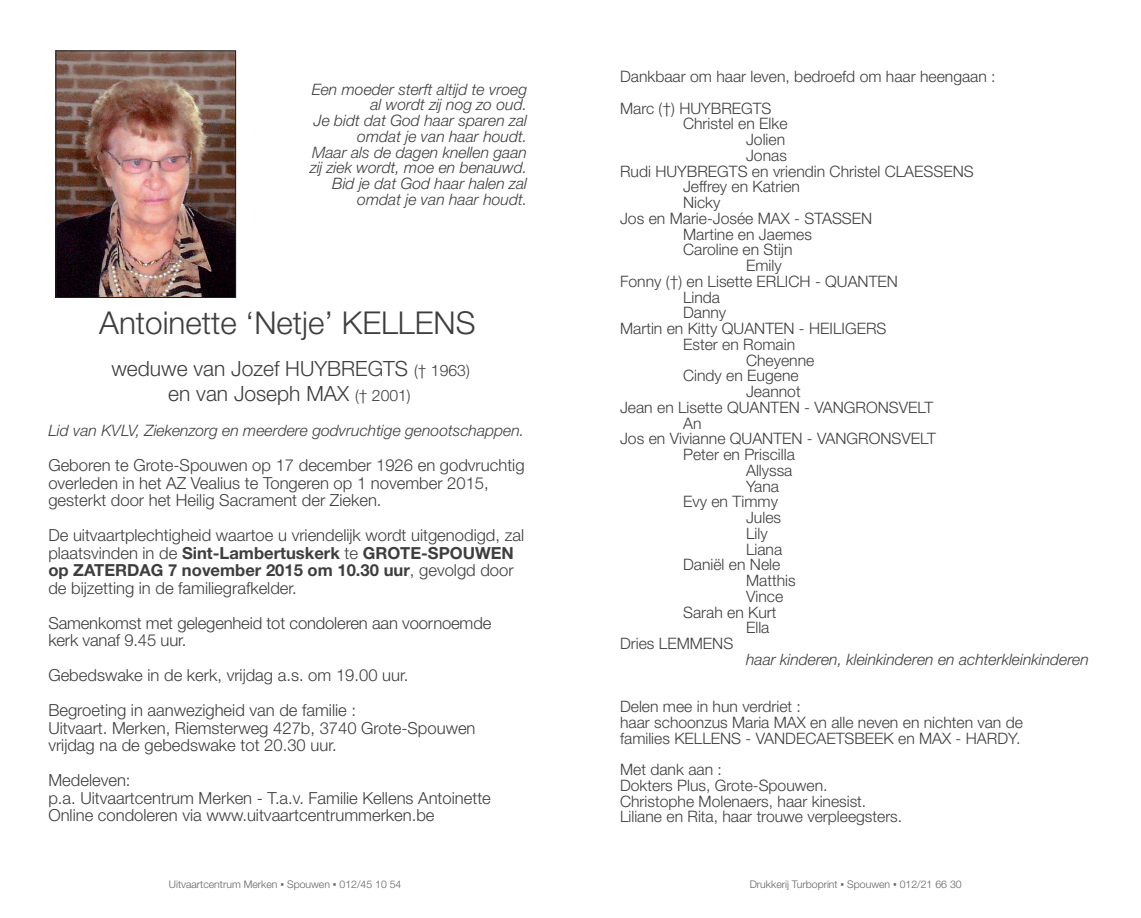
<style>
.page{position:relative;width:1141px;height:918px;background:#fff}
.page>*{position:absolute;margin:0;border:0;box-sizing:border-box;transform-origin:0 0}
.t1{font:300 31.5px "Helvetica Neue";color:#3e3e3f}
.t2{font:300 21px/24.5px "Helvetica Neue";color:#3e3e3f;text-align:center}
.t3{font:300 16.62px/17.5px "Helvetica Neue";color:#3e3e3f}
.t4{font:300 15.75px/15.8px "Helvetica Neue";color:#3e3e3f}
.t5{font:italic 300 15.75px/15.8px "Helvetica Neue";color:#3e3e3f;text-align:right}
.t6{font:300 10.5px "Helvetica Neue";color:#636366}
.s1{font-size:15.75px}
.s2{font-weight:700}
.s3{font-family:"Century Gothic";font-weight:400}
</style>
<div class="page">
<img style="left:58px;top:53px;width:176px;height:243px">
<div style="left:56px;top:51px;width:180px;height:247px;border:1px solid #231f20"></div>
<p class="t5" style="left:310px;top:81px;width:219px">Een moeder sterft altijd te vroeg al wordt zij nog zo oud.<br>Je bidt dat God haar sparen zal omdat je van haar houdt.<br>Maar als de dagen knellen gaan zij ziek wordt, moe en benauwd.<br>Bid je dat God haar halen zal omdat je van haar houdt.</p>
<h1 class="t1" style="left:99px;top:304px;width:378px">Antoinette ‘Netje’ KELLENS</h1>
<h2 class="t2" style="left:111px;top:356px;width:360px">weduwe van Jozef HUYBREGTS <span class="s1">(† 1963) </span>en van Joseph MAX <span class="s1">(† 2001)</span></h2>
<p class="t5" style="left:48px;top:422px;width:477px">Lid van KVLV, Ziekenzorg en meerdere godvruchtige genootschappen.</p>
<p class="t3" style="left:48px;top:456px;width:478px">Geboren te Grote-Spouwen op 17 december 1926 en godvruchtig overleden in het AZ Vealius te Tongeren op 1 november 2015, gesterkt door het Heilig Sacrament der Zieken.</p>
<p class="t3" style="left:48px;top:526px;width:477px">De uitvaartplechtigheid waartoe u vriendelijk wordt uitgenodigd, zal plaatsvinden in de <span class="s2">Sint-Lambertuskerk</span> te <span class="s2">GROTE-SPOUWEN op ZATERDAG 7 november 2015 om 10.30 uur</span>, gevolgd door de bijzetting in de familiegrafkelder.</p>
<p class="t3" style="left:48px;top:613px;width:444px">Samenkomst met gelegenheid tot condoleren aan voornoemde kerk vanaf 9.45 uur.</p>
<p class="t3" style="left:48px;top:657px;width:362px;line-height:35px">Gebedswake in de kerk, vrijdag a.s. om 19.00 uur.<br>Begroeting in aanwezigheid van de familie :</p>
<p class="t3" style="left:48px;top:718px;width:429px">Uitvaart. Merken, Riemsterweg 427b, 3740 Grote-Spouwen vrijdag na de gebedswake tot 20.30 uur.</p>
<p class="t3" style="left:48px;top:771px;width:444px">Medeleven:<br>p.a. Uitvaartcentrum Merken - T.a.v. Familie Kellens Antoinette<br>Online condoleren via www.uitvaartcentrummerken.be</p>
<p class="t4" style="left:620px;top:60px;width:377px;line-height:31.5px">Dankbaar om haar leven, bedroefd om haar heengaan :<br>Marc (†) HUYBREGTS</p>
<p class="t4" style="left:683px;top:115px;width:106px">Christel en Elke</p>
<p class="t4" style="left:746px;top:131px;width:41px">Jolien</p>
<p class="t4" style="left:746px;top:147px;width:42px">Jonas</p>
<p class="t4" style="left:620px;top:163px;width:355px">Rudi HUYBREGTS en vriendin Christel CLAESSENS</p>
<p class="t4" style="left:683px;top:178px;width:119px">Jeffrey en Katrien</p>
<p class="t4" style="left:683px;top:194px;width:39px">Nicky</p>
<p class="t4" style="left:620px;top:210px;width:254px">Jos en Marie-Josée MAX - STASSEN</p>
<p class="t4" style="left:683px;top:226px;width:130px">Martine en Jaemes</p>
<p class="t4" style="left:683px;top:241px;width:111px">Caroline en Stijn</p>
<p class="t4" style="left:746px;top:257px;width:37px">Emily</p>
<p class="t4" style="left:620px;top:273px;width:279px">Fonny (†) en Lisette ERLICH - QUANTEN</p>
<p class="t4" style="left:683px;top:289px;width:39px">Linda</p>
<p class="t4" style="left:683px;top:304px;width:45px">Danny</p>
<p class="t4" style="left:620px;top:320px;width:268px">Martin en Kitty QUANTEN - HEILIGERS</p>
<p class="t4" style="left:683px;top:336px;width:114px">Ester en Romain</p>
<p class="t4" style="left:746px;top:352px;width:70px">Cheyenne</p>
<p class="t4" style="left:683px;top:367px;width:117px">Cindy en Eugene</p>
<p class="t4" style="left:746px;top:383px;width:56px">Jeannot</p>
<p class="t4" style="left:620px;top:399px;width:315px">Jean en Lisette QUANTEN - VANGRONSVELT</p>
<p class="t4" style="left:683px;top:415px;width:20px">An</p>
<p class="t4" style="left:620px;top:430px;width:317px">Jos en Vivianne QUANTEN - VANGRONSVELT</p>
<p class="t4" style="left:683px;top:446px;width:113px">Peter en Priscilla</p>
<p class="t4" style="left:746px;top:462px;width:48px">Allyssa</p>
<p class="t4" style="left:746px;top:478px;width:34px">Yana</p>
<p class="t4" style="left:683px;top:493px;width:96px">Evy en Timmy</p>
<p class="t4" style="left:746px;top:509px;width:36px">Jules</p>
<p class="t4" style="left:746px;top:525px;width:23px">Lily</p>
<p class="t4" style="left:746px;top:541px;width:38px">Liana</p>
<p class="t4" style="left:683px;top:556px;width:99px">Daniël en Nele</p>
<p class="t4" style="left:746px;top:572px;width:51px">Matthis</p>
<p class="t4" style="left:746px;top:588px;width:39px">Vince</p>
<p class="t4" style="left:683px;top:604px;width:95px">Sarah en Kurt</p>
<p class="t4" style="left:746px;top:619px;width:25px">Ella</p>
<p class="t4" style="left:620px;top:635px;width:115px">Dries LEMMENS</p>
<p class="t5" style="left:746px;top:651px;width:344px">haar kinderen, kleinkinderen en achterkleinkinderen</p>
<p class="t4" style="left:620px;top:698px;width:404px">Delen mee in hun verdriet :<br>haar schoonzus Maria MAX en alle neven en nichten van de families KELLENS - VANDECAETSBEEK en MAX - HARDY.</p>
<p class="t4" style="left:620px;top:761px;width:284px">Met dank aan :<br>Dokters Plus, Grote-Spouwen.<br>Christophe Molenaers, haar kinesist.<br>Liliane en Rita, haar trouwe verpleegsters.</p>
<p class="t6" style="left:169px;top:877px;width:234px">Uitvaartcentrum Merken <span class="s3">▪</span> Spouwen <span class="s3">▪</span> 012/45 10 54</p>
<p class="t6" style="left:750px;top:877px;width:213px">Drukkerij Turboprint <span class="s3">▪</span> Spouwen <span class="s3">▪</span> 012/21 66 30</p>
</div>
